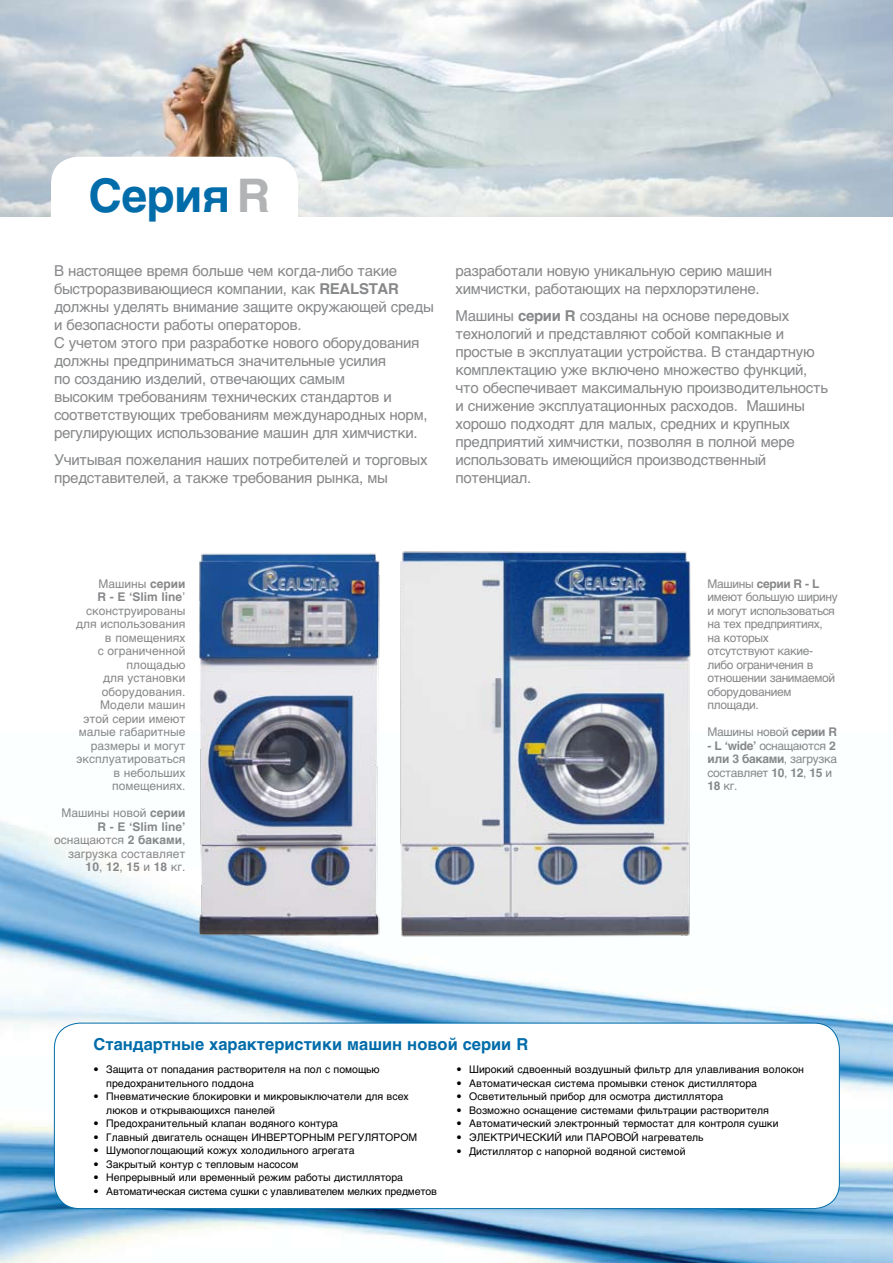
<style>
.page{position:relative;width:893px;height:1263px;background:#fff}
.page>*{position:absolute;margin:0;border:0;box-sizing:border-box;transform-origin:0 0}
.t1{font:700 46.35px "Helvetica Cyr";letter-spacing:-.015em;color:#006caa}
.t2{font:700 16.5px "Helvetica Cyr";color:#006caa}
.t3{font:15px/18px "Helvetica Cyr Upright";letter-spacing:-.02em;color:#87888a}
.t4{font:12px/13.5px "Helvetica Cyr Upright";color:#87888a;text-align:right}
.t5{font:12px/13.5px "Helvetica Cyr Upright";letter-spacing:-.03em;color:#87888a}
.t6{font:700 12px "Helvetica Cyr";color:#87888a}
.t7{font:700 12px "Helvetica Cyr";letter-spacing:-.03em;color:#87888a}
.t8{font:10.5px/13.5px "Helvetica Cyr Upright";color:#000}
.t9{font:10.5px "Helvetica Cyr Upright";letter-spacing:-.02em;color:#000}
.s1{color:#b1b3b4}
.s2{font-family:"Helvetica Cyr";font-weight:700}
.s3{font-family:"Helvetica Cyr Upright";font-weight:400}
</style>
<div class="page">
<img style="left:0;top:0;width:893px;height:217px">
<img style="left:0;top:821px;width:893px;height:442px">
<div style="left:54px;top:1023px;width:785px;height:185px;background:#fff;border-radius:26px"></div>
<div style="left:54px;top:1023px;width:786px;height:186px;border:1px solid #006caa;border-radius:26px"></div>
<div style="left:51px;top:157px;width:247px;height:97px;background:#fff;border-radius:27px"></div>
<img style="left:198px;top:553px;width:188px;height:385px">
<img style="left:398px;top:551px;width:294px;height:388px">
<h1 class="t1" style="left:89px;top:169px;width:183px">Серия <span class="s1">R</span></h1>
<p class="t3" style="left:54px;top:262px;width:381px">В настоящее время больше чем когда-либо такие быстроразвивающиеся компании, как <span class="s2">REALSTAR </span>должны уделять внимание защите окружающей среды и безопасности работы операторов.<br>С учетом этого при разработке нового оборудования должны предприниматься значительные усилия<br>по созданию изделий, отвечающих самым<br>высоким требованиям технических стандартов и соответствующих требованиям международных норм, регулирующих использование машин для химчистки.</p>
<p class="t3" style="left:54px;top:451px;width:375px">Учитывая пожелания наших потребителей и торговых представителей, а также требования рынка, мы</p>
<p class="t3" style="left:455px;top:262px;width:318px">разработали новую уникальную серию машин химчистки, работающих на перхлорэтилене.</p>
<p class="t3" style="left:455px;top:307px;width:374px">Машины <span class="s2">серии R</span> созданы на основе передовых технологий и представляют собой компакные и простые в эксплуатации устройства. В стандартную комплектацию уже включено множество функций, что обеспечивает максимальную производительность и снижение эксплуатационных расходов. Машины хорошо подходят для малых, средних и крупных предприятий химчистки, позволяя в полной мере использовать имеющийся производственный потенциал.</p>
<p class="t4" style="left:98px;top:577px;width:89px">Машины <span class="s2">серии</span></p>
<p class="t6" style="left:97px;top:590px;width:90px">R - E ‘Slim line<span class="s3">’</span></p>
<p class="t4" style="left:76px;top:604px;width:111px">сконструированы для использования в помещениях<br>с ограниченной площадью<br>для установки оборудования.<br>Модели машин этой серии имеют малые габаритные размеры и могут эксплуатироваться в небольших помещениях.</p>
<p class="t4" style="left:61px;top:806px;width:126px">Машины новой <span class="s2">серии</span></p>
<p class="t6" style="left:97px;top:820px;width:90px">R - E ‘Slim line’</p>
<p class="t4" style="left:54px;top:833px;width:133px">оснащаются <span class="s2">2 баками</span>, загрузка составляет</p>
<p class="t6" style="left:86px;top:860px;width:101px">10<span class="s3">,</span> 12<span class="s3">,</span> 15 <span class="s3">и</span> 18 <span class="s3">кг.</span></p>
<p class="t6" style="left:708px;top:577px;width:113px"><span class="s3">Машины</span> серии R - L</p>
<p class="t5" style="left:708px;top:590px;width:132px">имеют большую ширину и могут использоваться на тех предприятиях, на которых отсутствуют какие&shy;либо ограничения в отношении занимаемой оборудованием площади.</p>
<p class="t5" style="left:708px;top:725px;width:131px">Машины новой <span class="s2">серии R</span></p>
<p class="t5" style="left:708px;top:739px;width:130px"><span class="s2">- L ‘wide’</span> оснащаются <span class="s2">2</span></p>
<p class="t7" style="left:708px;top:752px;width:131px">или 3 баками<span class="s3">, загрузка</span></p>
<p class="t5" style="left:708px;top:766px;width:126px">составляет <span class="s2">10</span>, <span class="s2">12</span>, <span class="s2">15</span> и<br><span class="s2">18</span> кг.</p>
<p class="t2" style="left:94px;top:1035px;width:436px">Стандартные характеристики машин новой серии R</p>
<p class="t8" style="left:106px;top:1063px;width:275px;text-indent:-13px">• Защита от попадания растворителя на пол с помощью предохранительного поддона</p>
<p class="t8" style="left:106px;top:1090px;width:304px;text-indent:-13px">• Пневматические блокировки и микровыключатели для всех люков и открывающихся панелей</p>
<p class="t8" style="left:94px;top:1117px;width:246px">• Предохранительный клапан водяного контура</p>
<p class="t8" style="left:94px;top:1130px;width:325px">• Главный двигатель оснащен ИНВЕРТОРНЫМ РЕГУЛЯТОРОМ</p>
<p class="t8" style="left:94px;top:1144px;width:263px">• Шумопоглощающий кожух холодильного агрегата</p>
<p class="t8" style="left:94px;top:1157px;width:206px">• Закрытый контур с тепловым насосом</p>
<p class="t8" style="left:94px;top:1171px;width:311px">• Непрерывный или временный режим работы дистиллятора</p>
<p class="t9" style="left:94px;top:1185px;width:345px">• Автоматическая система сушки с улавливателем мелких предметов</p>
<p class="t8" style="left:456px;top:1063px;width:349px">• Широкий сдвоенный воздушный фильтр для улавливания волокон</p>
<p class="t8" style="left:456px;top:1076px;width:302px">• Автоматическая система промывки стенок дистиллятора</p>
<p class="t8" style="left:456px;top:1090px;width:268px">• Осветительный прибор для осмотра дистиллятора</p>
<p class="t8" style="left:456px;top:1103px;width:314px">• Возможно оснащение системами фильтрации растворителя</p>
<p class="t8" style="left:456px;top:1117px;width:324px">• Автоматический электронный термостат для контроля сушки</p>
<p class="t8" style="left:456px;top:1130px;width:249px">• ЭЛЕКТРИЧЕСКИЙ или ПАРОВОЙ нагреватель</p>
<p class="t8" style="left:456px;top:1144px;width:231px">• Дистиллятор с напорной водяной системой</p>
</div>
